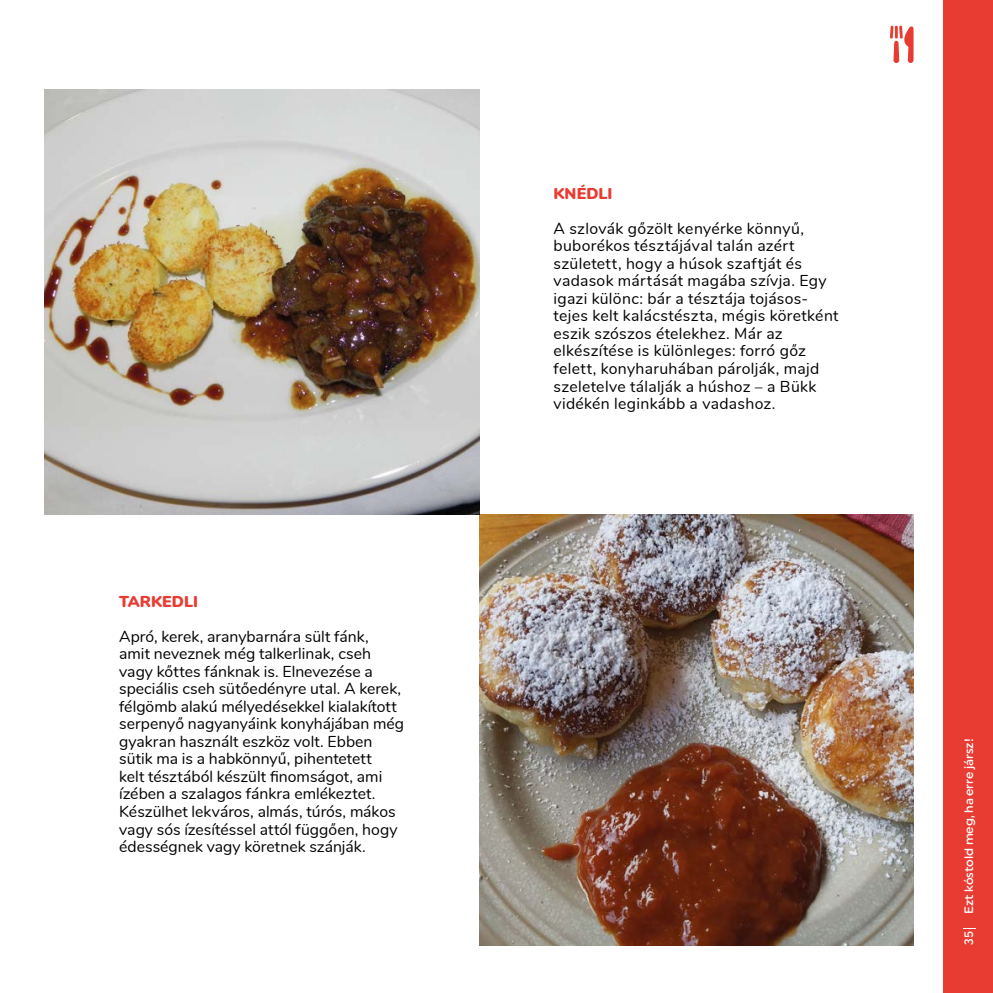
<style>
.page{position:relative;width:993px;height:993px;background:#fff}
.page>*{position:absolute;margin:0;border:0;box-sizing:border-box;transform-origin:0 0}
.t1{font:15.75px/17.5px "Nunito";letter-spacing:.005em;color:#000}
.t2{font:900 15.75px "Nunito";color:#e83c32}
.t3{font:500 12.25px "Uniform Rnd";letter-spacing:-.005em;color:#fff}
</style>
<div class="page">
<div style="left:943px;top:0;width:49px;height:992px;background:#e83c32"></div>
<svg style="left:890px;top:26px;width:23px;height:37px"></svg>
<img style="left:479px;top:514px;width:434px;height:431px">
<img style="left:45px;top:89px;width:434px;height:425px">
<p class="t2" style="left:119px;top:589px;width:80px">TARKEDLI</p>
<p class="t1" style="left:119px;top:626px;width:286px">Apró, kerek, aranybarnára sült fánk,<br>amit neveznek még talkerlinak, cseh vagy kőttes fánknak is. Elnevezése a speciális cseh sütőedényre utal. A kerek, félgömb alakú mélyedésekkel kialakított serpenyő nagyanyáink konyhájában még gyakran használt eszköz volt. Ebben sütik ma is a habkönnyű, pihentetett<br>kelt tésztából készült finomságot, ami ízében a szalagos fánkra emlékeztet.<br>Készülhet lekváros, almás, túrós, mákos vagy sós ízesítéssel attól függően, hogy édességnek vagy köretnek szánják.</p>
<p class="t2" style="left:553px;top:182px;width:60px">KNÉDLI</p>
<p class="t1" style="left:553px;top:219px;width:286px">A szlovák gőzölt kenyérke könnyű, buborékos tésztájával talán azért született, hogy a húsok szaftját és vadasok mártását magába szívja. Egy igazi különc: bár a tésztája tojásos&shy;tejes kelt kalácstészta, mégis köretként eszik szószos ételekhez. Már az elkészítése is különleges: forró gőz felett, konyharuhában párolják, majd szeletelve tálalják a húshoz – a Bükk vidékén leginkább a vadashoz.</p>
<p class="t3" style="left:961px;top:913px;width:177px;rotate:-90deg">Ezt kóstold meg, ha erre jársz!</p>
<p class="t3" style="left:961px;top:944px;width:16px;rotate:-90deg">35</p>
</div>
